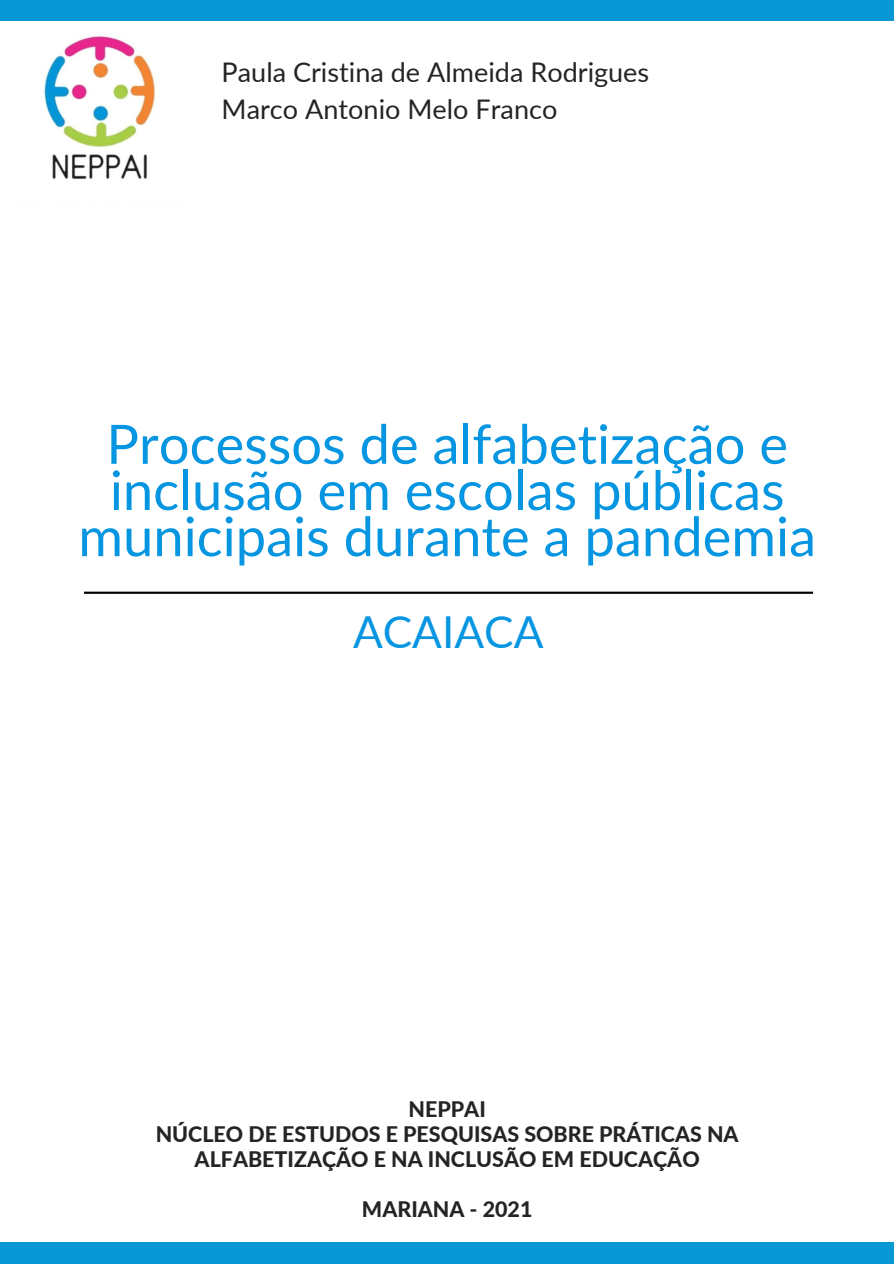
<style>
.page{position:relative;width:894px;height:1264px;background:#fff}
.page>*{position:absolute;margin:0;border:0;box-sizing:border-box;transform-origin:0 0}
.t1{font:54.3px/46.2px "Lato";color:#0595e1;text-align:center}
.t2{font:44.1px "Lato";color:#0595e1}
.t3{font:27px/37.2px "Lato";color:#232425}
.t4{font:800 21.45px/25px "Lato";color:#232425;text-align:center}
</style>
<div class="page">
<div style="left:0;top:1242px;width:893px;height:21px;background:#0797d4"></div>
<div style="left:0;top:0;width:893px;height:21px;background:#0797d4"></div>
<img style="left:44px;top:36px;width:111px;height:143px">
<svg style="left:84px;top:591px;width:728px;height:3px;background:#434343"></svg>
<p class="t3" style="left:221px;top:52px;width:429px">Paula Cristina de Almeida Rodrigues<br>Marco Antonio Melo Franco</p>
<h1 class="t1" style="left:78px;top:419px;width:739px">Processos de alfabetização e inclusão em escolas públicas municipais durante a pandemia</h1>
<h2 class="t2" style="left:353px;top:604px;width:192px">ACAIACA</h2>
<p class="t4" style="left:156px;top:1095px;width:584px">NEPPAI<br>NÚCLEO DE ESTUDOS E PESQUISAS SOBRE PRÁTICAS NA<br>ALFABETIZAÇÃO E NA INCLUSÃO EM EDUCAÇÃO</p>
<p class="t4" style="left:362px;top:1195px;width:172px">MARIANA - 2021</p>
</div>
